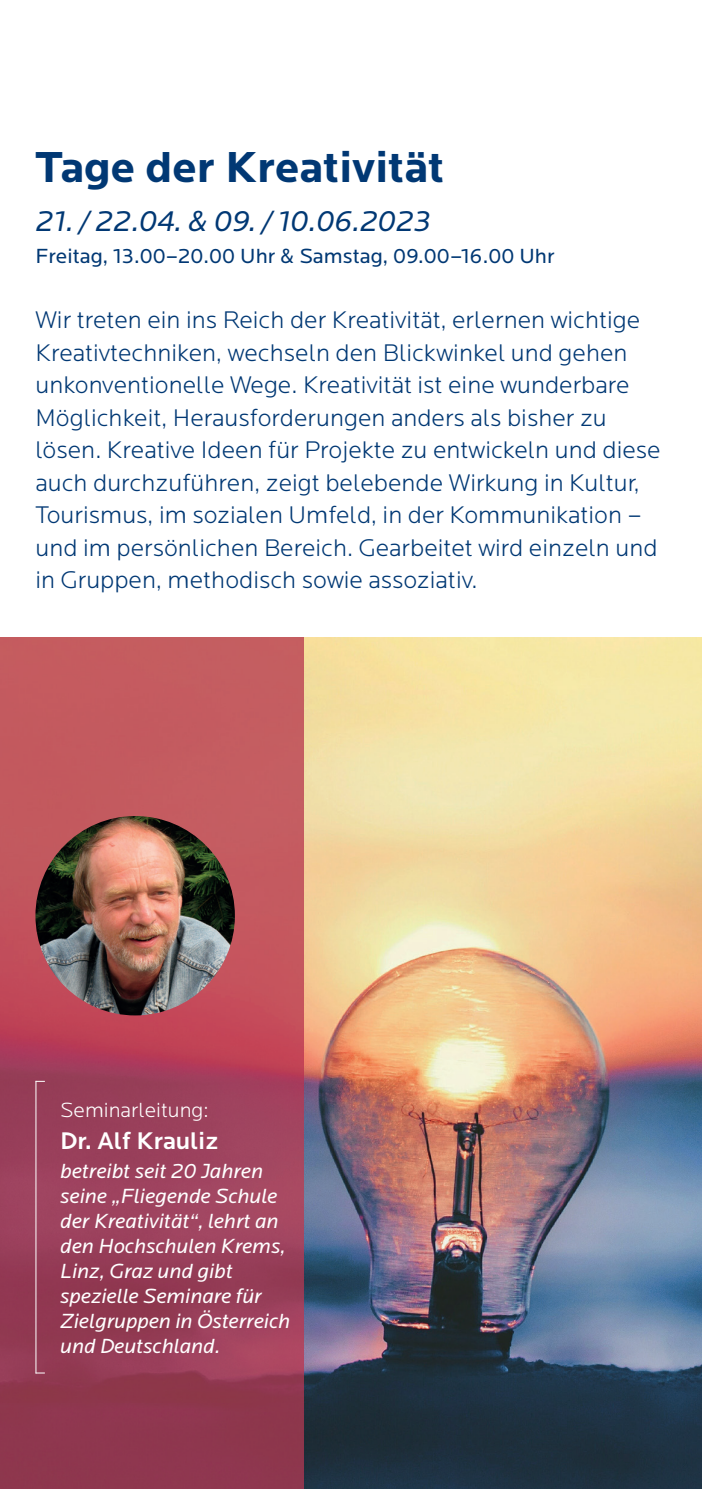
<style>
.page{position:relative;width:702px;height:1489px;background:#fff}
.page>*{position:absolute;margin:0;border:0;box-sizing:border-box;transform-origin:0 0}
.t1{font:700 45px "Locator";color:#013874}
.t2{font:italic 30px "Locator";color:#013874}
.t3{font:300 25px/32.5px "Locator";color:#013874}
.t4{font:500 25px "Locator";color:#fff}
.t5{font:italic 21.25px/25px "Locator";color:#fff}
.t6{font:21.25px "Locator";letter-spacing:.005em;color:#013874}
.t7{font:300 21.25px "Locator";color:#fff}
</style>
<div class="page">
<img style="left:0;top:637px;width:702px;height:851px">
<img style="left:35px;top:816px;width:200px;height:199px;border-radius:100px">
<hr style="left:35px;top:1080px;width:1px;height:293px;background:#fff">
<h1 class="t1" style="left:35px;top:141px;width:410px">Tage der Kreativität</h1>
<p class="t2" style="left:35px;top:204px;width:396px">21. / 22.04. &amp; 09. / 10.06.2023</p>
<p class="t6" style="left:35px;top:244px;width:520px">Freitag, 13.00–20.00 Uhr &amp; Samstag, 09.00–16.00 Uhr</p>
<p class="t3" style="left:35px;top:304px;width:626px">Wir treten ein ins Reich der Kreativität, erlernen wichtige Kreativtechniken, wechseln den Blickwinkel und gehen unkonventionelle Wege. Kreativität ist eine wunderbare Möglichkeit, Herausforderungen anders als bisher zu lösen. Kreative Ideen für Projekte zu entwickeln und diese auch durchzuführen, zeigt belebende Wirkung in Kultur, Tourismus, im sozialen Umfeld, in der Kommunikation – und im persönlichen Bereich. Gearbeitet wird einzeln und in Gruppen, methodisch sowie assoziativ.</p>
<p class="t7" style="left:60px;top:1098px;width:150px">Seminarleitung:</p>
<p class="t4" style="left:60px;top:1126px;width:160px">Dr. Alf Krauliz</p>
<p class="t5" style="left:60px;top:1158px;width:231px">betreibt seit 20 Jahren seine „Fliegende Schule der Kreativität“, lehrt an den Hochschulen Krems,<br>Linz, Graz und gibt spezielle Seminare für<br>Zielgruppen in Österreich und Deutschland.</p>
</div>
